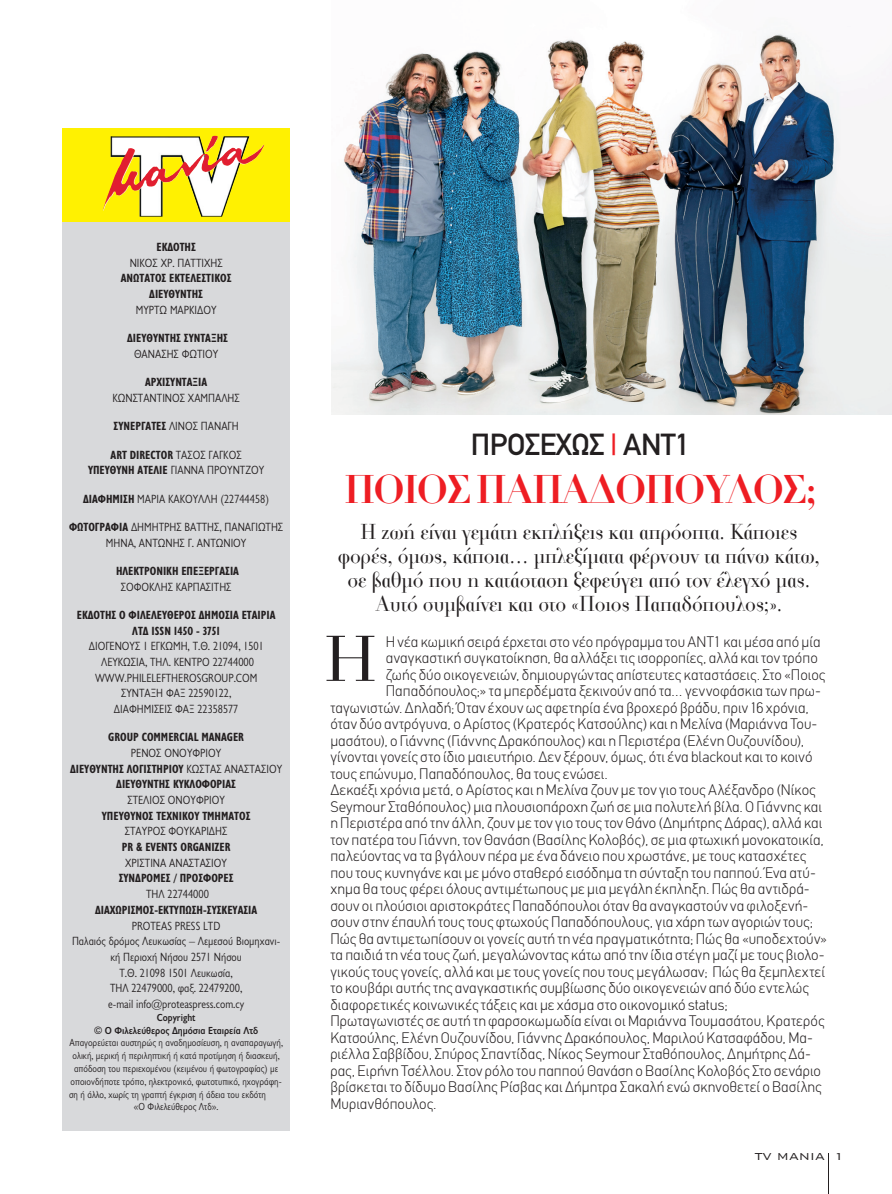
<style>
.page{position:relative;width:892px;height:1194px;background:#fff}
.page>*{position:absolute;margin:0;border:0;box-sizing:border-box;transform-origin:0 0}
.t1{font:64.5px "UB Bonati Medium";color:#231f20;scale:.94 1}
.t2{font:700 39px "PF Bodoni PF";letter-spacing:-.03em;color:#ee1d23;scale:.94 1}
.t3{font:30px "CF Din";letter-spacing:-.02em;color:#231f20}
.t4{font:21px/24px "PF Bodoni PF";letter-spacing:-.01em;color:#231f20;text-align:center;scale:.93 1}
.t5{font:300 15px "CF Din";letter-spacing:.005em;color:#231f20}
.t6{font:300 13.5px "Bank Gothic BT Greek";color:#231f20}
.t7{font:12px/15.6px "Gill Sans Hel Semi Condenced";color:#231f20;text-align:center}
.t8{font:700 12px/15.6px "Gill Sans Hel Condenced";color:#231f20;text-align:center}
.t9{font:10.35px "Gill Sans Hel Semi Condenced";color:#231f20}
.t10{font:700 10.35px "Gill Sans Hel Semi Condenced";letter-spacing:-.005em;color:#231f20}
.s1{font-family:"Gill Sans Hel Semi Condenced";font-weight:400}
.s2{font-family:"Gill Sans Hel Condenced";font-weight:700}
.s3{color:#ee1d23}
</style>
<div class="page">
<hr style="left:828px;top:1153px;width:1px;height:41px;background:#231f20">
<div style="left:63px;top:222px;width:226px;height:908px;background:#d8d9db"></div>
<div style="left:63px;top:129px;width:226px;height:93px;background:#fff101"></div>
<img style="left:110px;top:136px;width:127px;height:81px">
<img style="left:205px;top:136px;width:58px;height:25px">
<img style="left:331px;top:33px;width:560px;height:381px">
<p class="t8" style="left:121px;top:241px;width:112px">EΚΔOΤΗΣ<br><span class="s1">ΝΙΚΟΣ ΧΡ. ΠΑΤΤΙΧΗΣ<br></span>ΑΝΩΤΑΤΟΣ ΕΚΤΕΛΕΣΤΙΚΟΣ<br>ΔΙΕΥΘΥΝΤΗΣ<br><span class="s1">ΜΥΡΤΩ ΜΑΡΚΙΔΟΥ</span></p>
<p class="t8" style="left:127px;top:332px;width:102px">ΔΙΕΥΘΥΝΤΗΣ ΣΥΝΤΑΞΗΣ<br><span class="s1">ΘΑΝΑΣΗΣ ΦΩΤΙΟΥ</span></p>
<p class="t7" style="left:112px;top:376px;width:129px"><span class="s2">ΑΡΧΙΣΥΝΤΑΞΙΑ<br></span>ΚΩΝΣΤΑΝΤΙΝΟΣ ΧΑΜΠΑΛΗΣ</p>
<p class="t7" style="left:113px;top:420px;width:127px"><span class="s2">ΣΥΝΕΡΓΑΤΕΣ</span> ΛΙΝΟΣ ΠΑΝΑΓΗ</p>
<p class="t7" style="left:88px;top:448px;width:178px"><span class="s2">ΑRT DIRECTOR</span> TΑΣΟΣ ΓΑΓΚΟΣ<br><span class="s2">ΥΠΕΥΘΥΝH ΑΤΕΛΙΕ</span> ΓΙΑΝΝΑ ΠΡΟΥΝΤΖΟΥ</p>
<p class="t7" style="left:83px;top:492px;width:187px"><span class="s2">ΔΙΑΦΗΜΙΣΗ</span> ΜΑΡΙΑ ΚΑΚΟΥΛΛΗ (22744458)</p>
<p class="t7" style="left:69px;top:520px;width:215px"><span class="s2">ΦΩΤΟΓΡΑΦΙΑ</span> ΔΗΜΗΤΡΗΣ ΒΑΤΤΗΣ, ΠΑΝΑΓΙΩΤΗΣ<br>ΜΗΝΑ, ΑΝΤΩΝΗΣ Γ. ΑΝΤΩΝΙΟΥ</p>
<p class="t8" style="left:116px;top:564px;width:124px">ΗΛΕΚΤΡΟΝΙΚΗ ΕΠΕΞΕΡΓΑΣΙΑ<br><span class="s1">ΣΟΦΟΚΛΗΣ ΚΑΡΠΑΣΙΤΗΣ</span></p>
<p class="t7" style="left:77px;top:608px;width:200px"><span class="s2">ΕΚΔΟΤΗΣ Ο ΦΙΛΕΛΕΥΘΕΡΟΣ ΔΗΜΟΣΙΑ ΕΤΑΙΡΙΑ<br>ΛΤΔ ISSN 1450 - 3751<br></span>ΔΙΟΓΕΝΟΥΣ 1 ΕΓΚΩΜΗ, Τ.Θ. 21094, 1501<br>ΛΕΥΚΩΣΙΑ, ΤΗΛ. ΚΕΝΤΡΟ 22744000<br>WWW.PHILELEFTHEROSGROUP.COM<br>ΣΥΝΤΑΞΗ ΦΑΞ 22590122,<br>ΔΙΑΦΗΜΙΣΕΙΣ ΦΑΞ 22358577</p>
<p class="t7" style="left:70px;top:731px;width:214px"><span class="s2">GROUP COMMERCIAL MANAGER<br></span>ΡΕΝΟΣ ΟΝΟΥΦΡΙΟΥ<br><span class="s2">ΔΙΕΥΘΥΝΤΗΣ ΛΟΓΙΣΤΗΡΙΟΥ</span> ΚΩΣΤΑΣ ΑΝΑΣΤΑΣΙΟΥ<br><span class="s2">ΔΙΕΥΘΥΝΤΗΣ ΚΥΚΛΟΦΟΡΙΑΣ<br></span>ΣΤΕΛΙΟΣ ΟΝΟΥΦΡΙΟΥ<br><span class="s2">ΥΠΕΥΘΥΝΟΣ ΤΕΧΝΙΚΟΥ ΤΜΗΜΑΤΟΣ<br></span>ΣΤΑΥΡΟΣ ΦΟΥΚΑΡΙΔΗΣ<br><span class="s2">PR &amp; EVENTS ORGANIZER<br></span>ΧΡΙΣΤΙΝΑ ΑΝΑΣΤΑΣΙΟΥ<br><span class="s2">ΣΥΝΔΡΟΜΕΣ / ΠΡΟΣΦΟΡΕΣ<br></span>ΤΗΛ 22744000<br><span class="s2">ΔΙΑΧΩΡΙΣΜΟΣ-ΕΚΤΥΠΩΣΗ-ΣΥΣΚΕΥΑΣΙΑ<br></span>PROTEAS PRESS LTD<br>Παλαιός δρόμος Λευκωσίας – Λεμεσού Βιομηχανι&shy;κή Περιοχή Νήσου 2571 Νήσου<br>Τ.Θ. 21098 1501 Λευκωσία,<br>ΤΗΛ 22479000, φαξ. 22479200,<br>e-mail info@proteaspress.com.cy</p>
<p class="t10" style="left:157px;top:1013px;width:40px">Copyright</p>
<p class="t10" style="left:94px;top:1026px;width:166px">© O Φιλελεύθερος Δημόσια Εταιρεία Λτδ</p>
<p class="t9" style="left:69px;top:1039px;width:215px">Απαγορεύεται αυστηρώς η αναδημοσίευση, η αναπαραγωγή,</p>
<p class="t9" style="left:73px;top:1052px;width:208px">ολική, μερική ή περιληπτική ή κατά προτίμηση ή διασκευή,</p>
<p class="t9" style="left:74px;top:1065px;width:206px">απόδοση του περιεχομένου (κειμένου ή φωτογραφίας) με</p>
<p class="t9" style="left:70px;top:1077px;width:213px">οποιονδήποτε τρόπο, ηλεκτρονικό, φωτοτυπικό, ηχογράφη-</p>
<p class="t9" style="left:69px;top:1090px;width:198px">ση ή άλλο, χωρίς τη γραπτή έγκριση ή άδεια του εκδότη</p>
<p class="t9" style="left:134px;top:1103px;width:86px">«Ο Φιλελεύθερος Λτδ».</p>
<p class="t3" style="left:470px;top:433px;width:220px">ΠΡΟΣΕΧΩΣ <span class="s3">|</span> ΑΝΤ1</p>
<p class="t2" style="left:344px;top:465px;width:503px">ΠΟΙΟΣ ΠΑΠΑΔΟΠΟΥΛΟΣ;</p>
<p class="t4" style="left:337px;top:520px;width:520px">Η ζωή είναι γεμάτη εκπλήξεις και απρόοπτα. Κάποιες φορές, όμως, κάποια… μπλεξίματα φέρνουν τα πάνω κάτω, σε βαθμό που η κατάσταση ξεφεύγει από τον έλεγχό μας.<br>Αυτό συμβαίνει και στο «Ποιος Παπαδόπουλος;».</p>
<p class="t5" style="left:385px;top:636px;width:436px">Η νέα κωμική σειρά έρχεται στο νέο πρόγραμμα του AΝΤ1 και μέσα από μία</p>
<p class="t5" style="left:385px;top:652px;width:433px">αναγκαστική συγκατοίκηση, θα αλλάξει τις ισορροπίες, αλλά και τον τρόπο</p>
<p class="t5" style="left:385px;top:669px;width:441px">ζωής δύο οικογενειών, δημιουργώντας απίστευτες καταστάσεις. Στο «Ποιος</p>
<p class="t5" style="left:385px;top:685px;width:436px">Παπαδόπουλος;» τα μπερδέματα ξεκινούν από τα… γεννοφάσκια των πρω-</p>
<p class="t5" style="left:330px;top:702px;width:480px">ταγωνιστών. Δηλαδή; Όταν έχουν ως αφετηρία ένα βροχερό βράδυ, πριν 16 χρόνια,</p>
<p class="t5" style="left:330px;top:718px;width:488px">όταν δύο αντρόγυνα, ο Αρίστος (Κρατερός Κατσούλης) και η Μελίνα (Μαριάννα Του-</p>
<p class="t5" style="left:330px;top:735px;width:475px">μασάτου), ο Γιάννης (Γιάννης Δρακόπουλος) και η Περιστέρα (Ελένη Ουζουνίδου),</p>
<p class="t5" style="left:330px;top:751px;width:483px">γίνονται γονείς στο ίδιο μαιευτήριο. Δεν ξέρουν, όμως, ότι ένα blackout και το κοινό</p>
<p class="t5" style="left:330px;top:768px;width:279px">τους επώνυμο, Παπαδόπουλος, θα τους ενώσει.</p>
<p class="t5" style="left:330px;top:784px;width:486px">Δεκαέξι χρόνια μετά, ο Αρίστος και η Μελίνα ζουν με τον γιο τους Αλέξανδρο (Νίκος</p>
<p class="t5" style="left:330px;top:801px;width:493px">Seymour Σταθόπουλος) μια πλουσιοπάροχη ζωή σε μια πολυτελή βίλα. Ο Γιάννης και</p>
<p class="t5" style="left:330px;top:817px;width:493px">η Περιστέρα από την άλλη, ζουν με τον γιο τους τον Θάνο (Δημήτρης Δάρας), αλλά και</p>
<p class="t5" style="left:330px;top:834px;width:495px">τον πατέρα του Γιάννη, τον Θανάση (Βασίλης Κολοβός), σε μια φτωχική μονοκατοικία,</p>
<p class="t5" style="left:330px;top:850px;width:477px">παλεύοντας να τα βγάλουν πέρα με ένα δάνειο που χρωστάνε, με τους κατασχέτες</p>
<p class="t5" style="left:330px;top:867px;width:486px">που τους κυνηγάνε και με μόνο σταθερό εισόδημα τη σύνταξη του παππού. Ένα ατύ-</p>
<p class="t5" style="left:330px;top:883px;width:480px">χημα θα τους φέρει όλους αντιμέτωπους με μια μεγάλη έκπληξη. Πώς θα αντιδρά-</p>
<p class="t5" style="left:330px;top:900px;width:479px">σουν οι πλούσιοι αριστοκράτες Παπαδόπουλοι όταν θα αναγκαστούν να φιλοξενή-</p>
<p class="t5" style="left:330px;top:916px;width:484px">σουν στην έπαυλή τους τους φτωχούς Παπαδόπουλους, για χάρη των αγοριών τους;</p>
<p class="t5" style="left:330px;top:933px;width:498px">Πώς θα αντιμετωπίσουν οι γονείς αυτή τη νέα πραγματικότητα; Πώς θα «υποδεχτούν»</p>
<p class="t5" style="left:330px;top:949px;width:495px">τα παιδιά τη νέα τους ζωή, μεγαλώνοντας κάτω από την ίδια στέγη μαζί με τους βιολο-</p>
<p class="t5" style="left:330px;top:966px;width:496px">γικούς τους γονείς, αλλά και με τους γονείς που τους μεγάλωσαν; Πώς θα ξεμπλεχτεί</p>
<p class="t5" style="left:330px;top:982px;width:480px">το κουβάρι αυτής της αναγκαστικής συμβίωσης δύο οικογενειών από δύο εντελώς</p>
<p class="t5" style="left:330px;top:999px;width:399px">διαφορετικές κοινωνικές τάξεις και με χάσμα στο οικονομικό status;</p>
<p class="t5" style="left:330px;top:1015px;width:495px">Πρωταγωνιστές σε αυτή τη φαρσοκωμωδία είναι οι Μαριάννα Τουμασάτου, Κρατερός</p>
<p class="t5" style="left:330px;top:1032px;width:483px">Κατσούλης, Ελένη Ουζουνίδου, Γιάννης Δρακόπουλος, Μαριλού Κατσαφάδου, Μα-</p>
<p class="t5" style="left:330px;top:1048px;width:482px">ριέλλα Σαββίδου, Σπύρος Σπαντίδας, Νίκος Seymour Σταθόπουλος, Δημήτρης Δά-</p>
<p class="t5" style="left:330px;top:1065px;width:492px">ρας, Ειρήνη Τσέλλου. Στον ρόλο του παππού Θανάση ο Βασίλης Κολοβός Στο σενάριο</p>
<p class="t5" style="left:330px;top:1081px;width:492px">βρίσκεται το δίδυμο Βασίλης Ρίσβας και Δήμητρα Σακαλή ενώ σκηνοθετεί ο Βασίλης</p>
<p class="t5" style="left:330px;top:1098px;width:108px">Μυριανθόπουλος.</p>
<p class="t1" style="left:323px;top:629px;width:52px">H</p>
<p class="t6" style="left:754px;top:1147px;width:91px">TV MANIA 1</p>
</div>
